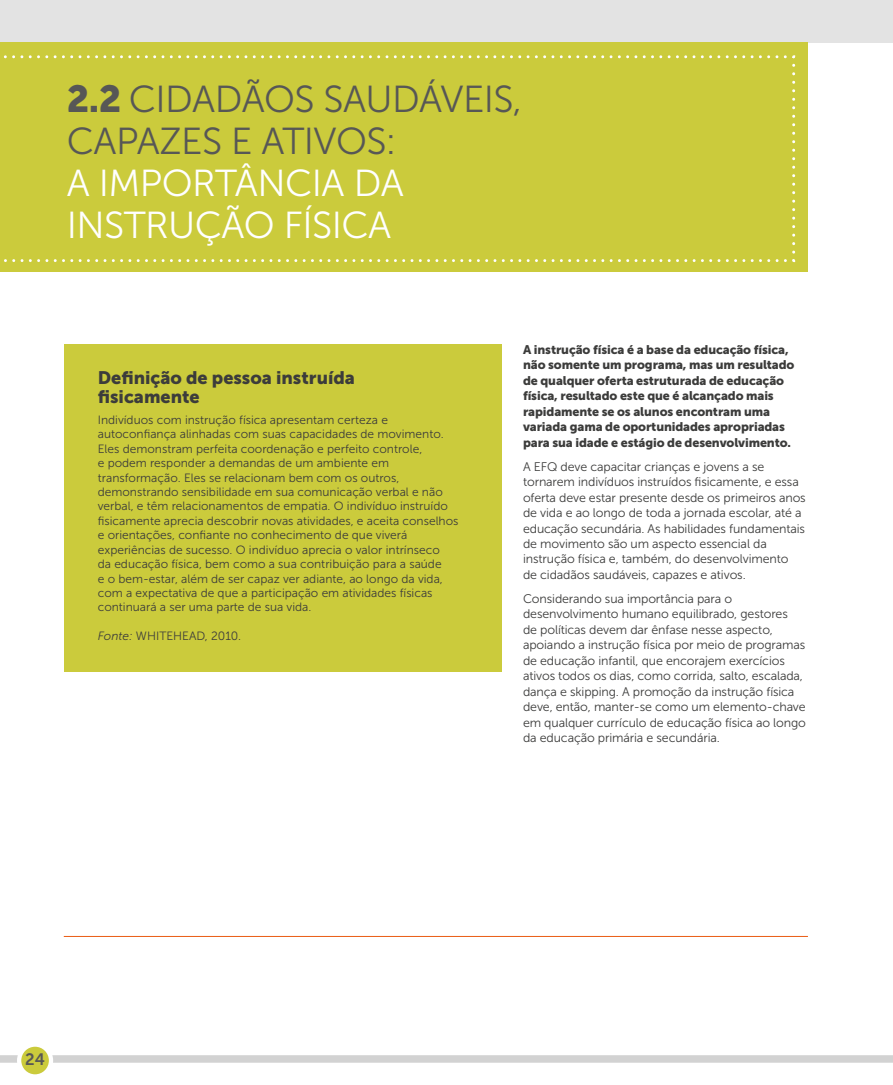
<style>
.page{position:relative;width:893px;height:1085px;background:#fff}
.page>*{position:absolute;margin:0;border:0;box-sizing:border-box;transform-origin:0 0}
.t1{font:37.5px/42px "Museo Sans 300";letter-spacing:-.015em;color:#575756}
.t2{font:37.5px/42px "Museo Sans 300";letter-spacing:-.015em;color:#fff}
.t3{font:18px/19.5px "Museo Sans 900";color:#3c3c3b}
.t4{font:16.5px "Museo Sans 700";color:#575756}
.t5{font:12.45px/15.5px "Museo Sans 300";letter-spacing:-.01em;color:#3c3c3b}
.t6{font:12.45px/15.5px "Museo Sans 900";letter-spacing:-.01em;color:#3c3c3b}
.t7{font:12px/14.4px "Museo Sans 300";color:#3c3c3b}
.s1{font-family:"Museo Sans 900"}
.s2{font-style:italic}
</style>
<div class="page">
<div style="left:0;top:1054px;width:893px;height:8px;background:#d2d2d2"></div>
<svg style="left:19px;top:1044px;width:32px;height:32px"></svg>
<div style="left:17px;top:1042px;width:36px;height:36px;border:4px solid #fff;border-radius:50%"></div>
<div style="left:0;top:0;width:893px;height:43px;background:#e3e3e3"></div>
<div style="left:0;top:43px;width:808px;height:229px;background:#cbcb3c"></div>
<hr style="left:64px;top:935px;width:744px;height:1px;background:#ea5b13">
<svg style="left:4px;top:55px;width:791px;height:3px"></svg>
<svg style="left:792px;top:65px;width:3px;height:196px"></svg>
<svg style="left:4px;top:259px;width:781px;height:3px"></svg>
<div style="left:64px;top:344px;width:438px;height:328px;background:#cbcb3c"></div>
<h1 class="t1" style="left:67px;top:78px;width:457px"><span class="s1">2.2</span> CIDADÃOS SAUDÁVEIS,<br>CAPAZES E ATIVOS:</h1>
<h1 class="t2" style="left:67px;top:162px;width:339px">A IMPORTÂNCIA DA<br>INSTRUÇÃO FÍSICA</h1>
<h2 class="t3" style="left:98px;top:367px;width:259px">Definição de pessoa instruída fisicamente</h2>
<p class="t7" style="left:98px;top:412px;width:362px">Indivíduos com instrução física apresentam certeza e autoconfiança alinhadas com suas capacidades de movimento.<br>Eles demonstram perfeita coordenação e perfeito controle,<br>e podem responder a demandas de um ambiente em transformação. Eles se relacionam bem com os outros, demonstrando sensibilidade em sua comunicação verbal e não verbal, e têm relacionamentos de empatia. O indivíduo instruído fisicamente aprecia descobrir novas atividades, e aceita conselhos e orientações, confiante no conhecimento de que viverá experiências de sucesso. O indivíduo aprecia o valor intrínseco<br>da educação física, bem como a sua contribuição para a saúde<br>e o bem-estar, além de ser capaz ver adiante, ao longo da vida, com a expectativa de que a participação em atividades físicas continuará a ser uma parte de sua vida.</p>
<p class="t7" style="left:98px;top:628px;width:145px"><span class="s2">Fonte:</span> WHITEHEAD, 2010.</p>
<p class="t6" style="left:523px;top:342px;width:273px">A instrução física é a base da educação física, não somente um programa, mas um resultado de qualquer oferta estruturada de educação física, resultado este que é alcançado mais rapidamente se os alunos encontram uma variada gama de oportunidades apropriadas para sua idade e estágio de desenvolvimento.</p>
<p class="t5" style="left:523px;top:458px;width:284px">A EFQ deve capacitar crianças e jovens a se tornarem indivíduos instruídos fisicamente, e essa oferta deve estar presente desde os primeiros anos de vida e ao longo de toda a jornada escolar, até a educação secundária. As habilidades fundamentais de movimento são um aspecto essencial da instrução física e, também, do desenvolvimento de cidadãos saudáveis, capazes e ativos.</p>
<p class="t5" style="left:523px;top:591px;width:284px">Considerando sua importância para o desenvolvimento humano equilibrado, gestores<br>de políticas devem dar ênfase nesse aspecto, apoiando a instrução física por meio de programas de educação infantil, que encorajem exercícios ativos todos os dias, como corrida, salto, escalada, dança e skipping. A promoção da instrução física deve, então, manter-se como um elemento-chave em qualquer currículo de educação física ao longo da educação primária e secundária.</p>
<h3 class="t4" style="left:25px;top:1050px;width:21px">24</h3>
</div>
